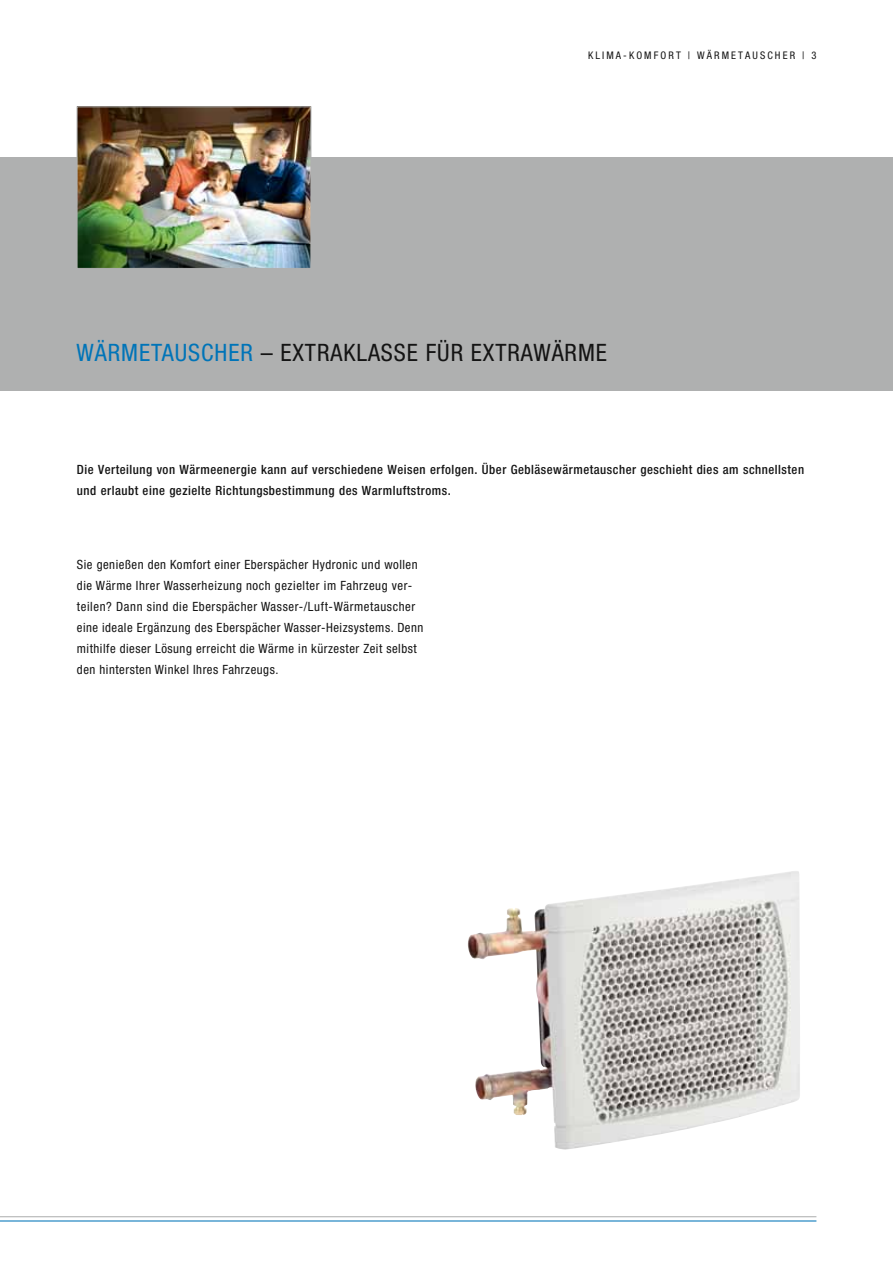
<style>
.page{position:relative;width:893px;height:1263px;background:#fff}
.page>*{position:absolute;margin:0;border:0;box-sizing:border-box;transform-origin:0 0}
.t1{font:condensed 24px "Helvetica Neue";letter-spacing:.04em;color:#141414}
.t2{font:condensed 12.75px/21px "Helvetica Neue";letter-spacing:.04em;color:#141414}
.t3{font:500 condensed 12.75px/21px "Helvetica Neue";letter-spacing:.04em;color:#141414}
.t4{font:condensed 10.5px "Helvetica Neue";letter-spacing:.2em;color:#141414}
.s1{color:#0074b8}
</style>
<div class="page">
<hr style="left:0;top:1216px;width:816px;height:1px;background:#afb0b0">
<hr style="left:0;top:1220px;width:816px;height:1px;background:#0074b8">
<div style="left:0;top:157px;width:893px;height:234px;background:#afb0b0"></div>
<img style="left:79px;top:108px;width:230px;height:159px">
<div style="left:77px;top:106px;width:234px;height:163px;border:1px solid #afb0b0"></div>
<img style="left:468px;top:871px;width:332px;height:278px">
<p class="t4" style="left:588px;top:50px;width:230px">Kli ma-Komf ort | wärmeta uscher | 3</p>
<h1 class="t1" style="left:77px;top:339px;width:532px"><span class="s1">wärmetauscher</span> – Extraklasse für extrawärme</h1>
<p class="t3" style="left:77px;top:458px;width:729px">Die Verteilung von Wärmeenergie kann auf verschiedene Weisen erfolgen. Über Gebläsewärmetauscher geschieht dies am schnellsten und erlaubt eine gezielte Richtungsbestimmung des Warmluftstroms.</p>
<p class="t2" style="left:77px;top:554px;width:348px">Sie genießen den Komfort einer Eberspächer Hydronic und wollen die Wärme Ihrer Wasserheizung noch gezielter im Fahrzeug ver&shy;teilen? Dann sind die Eberspächer Wasser-/Luft-Wärmetauscher eine ideale Ergänzung des Eberspächer Wasser-Heizsystems. Denn mithilfe dieser Lösung erreicht die Wärme in kürzester Zeit selbst den hintersten Winkel Ihres Fahrzeugs.</p>
</div>
